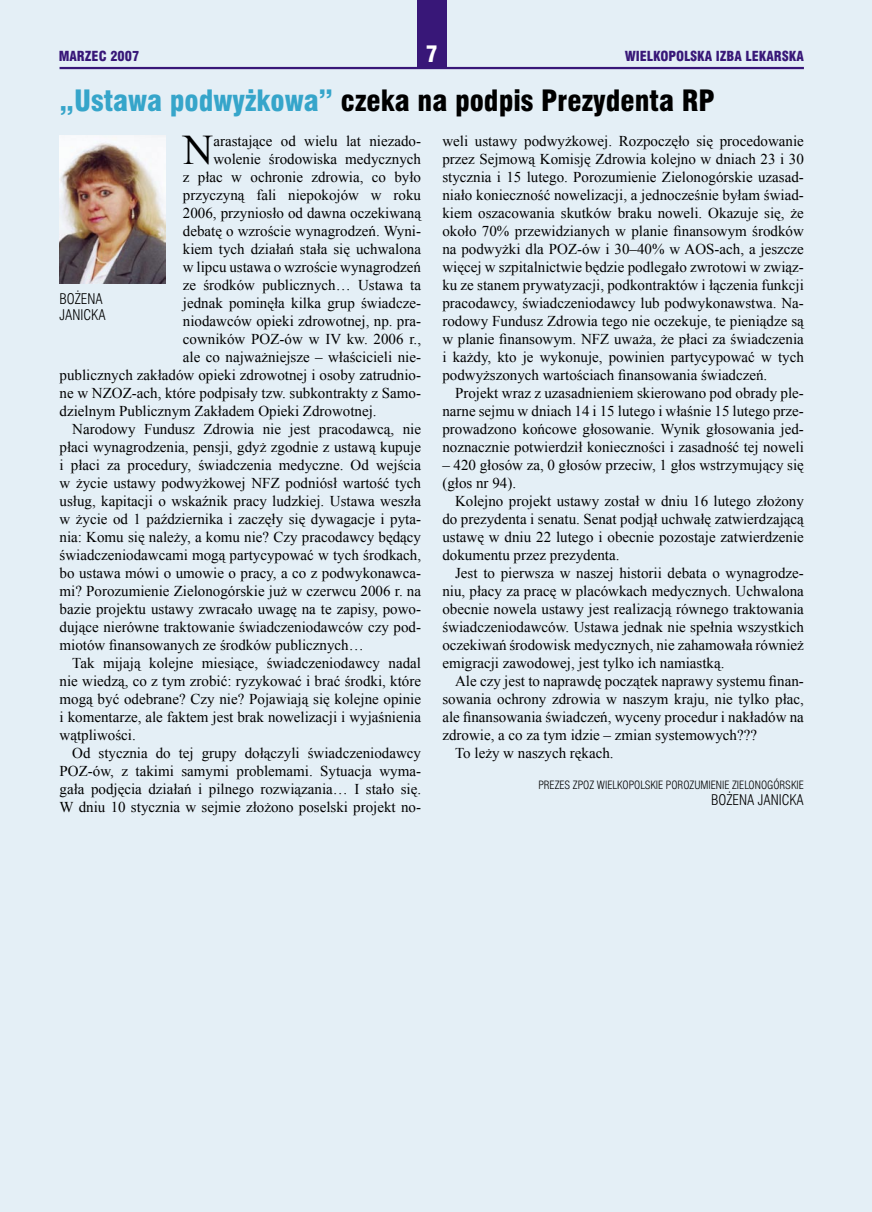
<style>
.page{position:relative;width:872px;height:1212px;background:#e4eff6}
.page>*{position:absolute;margin:0;border:0;box-sizing:border-box;transform-origin:0 0}
.TEXT_AKAPITOWY{font:42.15px "Times New Roman";color:#000}
.t1{font:27px "Swis 721 Blk Cn PL";color:#000}
.t2{font:21px "Swis 721 Blk Cn PL";color:#fff}
.TEXT_GLOWNY{font:15px/18px "Times New Roman";color:#000;text-align:justify}
.TEXT_AKAPITOWY-2{font:15px "Times New Roman";color:#000}
.podpis_art_duzy{font:13.5px "Swis 721 Lt Cn PL";color:#000}
.t3{font:12.75px "Swis 721 Blk Cn PL";color:#381778}
.podpis_art_maly{font:10.5px "Swis 721 Lt Cn PL";color:#000}
.s1{color:#36a5ca}
</style>
<div class="page">
<img style="left:60px;top:135px;width:106px;height:148px">
<div style="left:417px;top:0;width:29px;height:68px;background:#381778"></div>
<hr style="left:60px;top:67px;width:744px;height:2px;background:#381778">
<p class="t3" style="left:59px;top:48px;width:82px">MARZEC 2007</p>
<p class="t2" style="left:426px;top:40px;width:13px">7</p>
<p class="t3" style="left:625px;top:48px;width:181px">WIELKOPOLSKA IZBA LEKARSKA</p>
<p class="t1" style="left:60px;top:83px;width:657px"><span class="s1">„Ustawa podwyżkowa”</span> czeka na podpis Prezydenta RP</p>
<p class="TEXT_AKAPITOWY" style="left:183px;top:122px;width:32px">N</p>
<p class="TEXT_AKAPITOWY-2" style="left:213px;top:131px;width:209px">arastające od wielu lat niezado-</p>
<p class="TEXT_AKAPITOWY-2" style="left:213px;top:149px;width:209px">wolenie środowiska medycznych</p>
<p class="TEXT_AKAPITOWY-2" style="left:183px;top:167px;width:240px">z płac w ochronie zdrowia, co było</p>
<p class="TEXT_AKAPITOWY-2" style="left:183px;top:185px;width:240px">przyczyną fali niepokojów w roku</p>
<p class="TEXT_AKAPITOWY-2" style="left:183px;top:203px;width:240px">2006, przyniosło od dawna oczekiwaną</p>
<p class="TEXT_AKAPITOWY-2" style="left:183px;top:221px;width:240px">debatę o wzroście wynagrodzeń. Wyni-</p>
<p class="TEXT_AKAPITOWY-2" style="left:183px;top:239px;width:240px">kiem tych działań stała się uchwalona</p>
<p class="TEXT_AKAPITOWY-2" style="left:183px;top:257px;width:240px">w lipcu ustawa o wzroście wynagrodzeń</p>
<p class="TEXT_AKAPITOWY-2" style="left:183px;top:275px;width:240px">ze środków publicznych… Ustawa ta</p>
<p class="TEXT_AKAPITOWY-2" style="left:183px;top:293px;width:240px">jednak pominęła kilka grup świadcze-</p>
<p class="TEXT_AKAPITOWY-2" style="left:183px;top:311px;width:240px">niodawców opieki zdrowotnej, np. pra-</p>
<p class="TEXT_AKAPITOWY-2" style="left:183px;top:329px;width:240px">cowników POZ-ów w IV kw. 2006 r.,</p>
<p class="TEXT_AKAPITOWY-2" style="left:183px;top:347px;width:240px">ale co najważniejsze – właścicieli nie-</p>
<p class="TEXT_AKAPITOWY-2" style="left:60px;top:365px;width:363px">publicznych zakładów opieki zdrowotnej i osoby zatrudnio-</p>
<p class="TEXT_AKAPITOWY-2" style="left:60px;top:383px;width:363px">ne w NZOZ-ach, które podpisały tzw. subkontrakty z Samo-</p>
<p class="TEXT_AKAPITOWY-2" style="left:60px;top:401px;width:319px">dzielnym Publicznym Zakładem Opieki Zdrowotnej.</p>
<p class="TEXT_GLOWNY" style="left:60px;top:420px;width:363px;text-indent:13px">Narodowy Fundusz Zdrowia nie jest pracodawcą, nie płaci wynagrodzenia, pensji, gdyż zgodnie z ustawą kupuje i płaci za procedury, świadczenia medyczne. Od wejścia w życie ustawy podwyżkowej NFZ podniósł wartość tych usług, kapitacji o wskaźnik pracy ludzkiej. Ustawa weszła w życie od 1 października i zaczęły się dywagacje i pyta&shy;nia: Komu się należy, a komu nie? Czy pracodawcy będący świadczeniodawcami mogą partycypować w tych środkach, bo ustawa mówi o umowie o pracy, a co z podwykonawca&shy;mi? Porozumienie Zielonogórskie już w czerwcu 2006 r. na bazie projektu ustawy zwracało uwagę na te zapisy, powo&shy;dujące nierówne traktowanie świadczeniodawców czy pod&shy;miotów finansowanych ze środków publicznych…</p>
<p class="TEXT_GLOWNY" style="left:60px;top:654px;width:363px;text-indent:13px">Tak mijają kolejne miesiące, świadczeniodawcy nadal nie wiedzą, co z tym zrobić: ryzykować i brać środki, które mogą być odebrane? Czy nie? Pojawiają się kolejne opinie i komentarze, ale faktem jest brak nowelizacji i wyjaśnienia wątpliwości.</p>
<p class="TEXT_GLOWNY" style="left:60px;top:744px;width:363px;text-indent:13px">Od stycznia do tej grupy dołączyli świadczeniodawcy POZ-ów, z takimi samymi problemami. Sytuacja wyma&shy;gała podjęcia działań i pilnego rozwiązania… I stało się.<br>W dniu 10 stycznia w sejmie złożono poselski projekt no-</p>
<p class="podpis_art_duzy" style="left:60px;top:290px;width:45px">BOŻENA</p>
<p class="podpis_art_duzy" style="left:60px;top:307px;width:48px">JANICKA</p>
<p class="TEXT_GLOWNY" style="left:442px;top:132px;width:363px">weli ustawy podwyżkowej. Rozpoczęło się procedowanie przez Sejmową Komisję Zdrowia kolejno w dniach 23 i 30 stycznia i 15 lutego. Porozumienie Zielonogórskie uzasad&shy;niało konieczność nowelizacji, a jednocześnie byłam świad&shy;kiem oszacowania skutków braku noweli. Okazuje się, że około 70% przewidzianych w planie finansowym środków na podwyżki dla POZ-ów i 30–40% w AOS-ach, a jeszcze więcej w szpitalnictwie będzie podlegało zwrotowi w związ&shy;ku ze stanem prywatyzacji, podkontraktów i łączenia funkcji pracodawcy, świadczeniodawcy lub podwykonawstwa. Na&shy;rodowy Fundusz Zdrowia tego nie oczekuje, te pieniądze są w planie finansowym. NFZ uważa, że płaci za świadczenia i każdy, kto je wykonuje, powinien partycypować w tych podwyższonych wartościach finansowania świadczeń.</p>
<p class="TEXT_GLOWNY" style="left:442px;top:384px;width:363px;text-indent:13px">Projekt wraz z uzasadnieniem skierowano pod obrady ple&shy;narne sejmu w dniach 14 i 15 lutego i właśnie 15 lutego prze&shy;prowadzono końcowe głosowanie. Wynik głosowania jed&shy;noznacznie potwierdził konieczności i zasadność tej noweli</p>
<p class="TEXT_GLOWNY" style="left:442px;top:456px;width:363px">– 420 głosów za, 0 głosów przeciw, 1 głos wstrzymujący się (głos nr 94).</p>
<p class="TEXT_GLOWNY" style="left:442px;top:492px;width:363px;text-indent:13px">Kolejno projekt ustawy został w dniu 16 lutego złożony do prezydenta i senatu. Senat podjął uchwałę zatwierdzającą ustawę w dniu 22 lutego i obecnie pozostaje zatwierdzenie dokumentu przez prezydenta.</p>
<p class="TEXT_GLOWNY" style="left:442px;top:564px;width:363px;text-indent:13px">Jest to pierwsza w naszej historii debata o wynagrodze&shy;niu, płacy za pracę w placówkach medycznych. Uchwalona obecnie nowela ustawy jest realizacją równego traktowania świadczeniodawców. Ustawa jednak nie spełnia wszystkich oczekiwań środowisk medycznych, nie zahamowała również emigracji zawodowej, jest tylko ich namiastką.</p>
<p class="TEXT_GLOWNY" style="left:442px;top:672px;width:363px;text-indent:13px">Ale czy jest to naprawdę początek naprawy systemu finan&shy;sowania ochrony zdrowia w naszym kraju, nie tylko płac, ale finansowania świadczeń, wyceny procedur i nakładów na zdrowie, a co za tym idzie – zmian systemowych???</p>
<p class="TEXT_GLOWNY" style="left:455px;top:744px;width:160px">To leży w naszych rękach.</p>
<p class="podpis_art_maly" style="left:538px;top:778px;width:267px">PREZES ZPOZ WIELKOPOLSKIE POROZUMIENIE ZIELONOGÓRSKIE</p>
<p class="podpis_art_duzy" style="left:711px;top:791px;width:94px">BOŻENA JANICKA</p>
</div>
